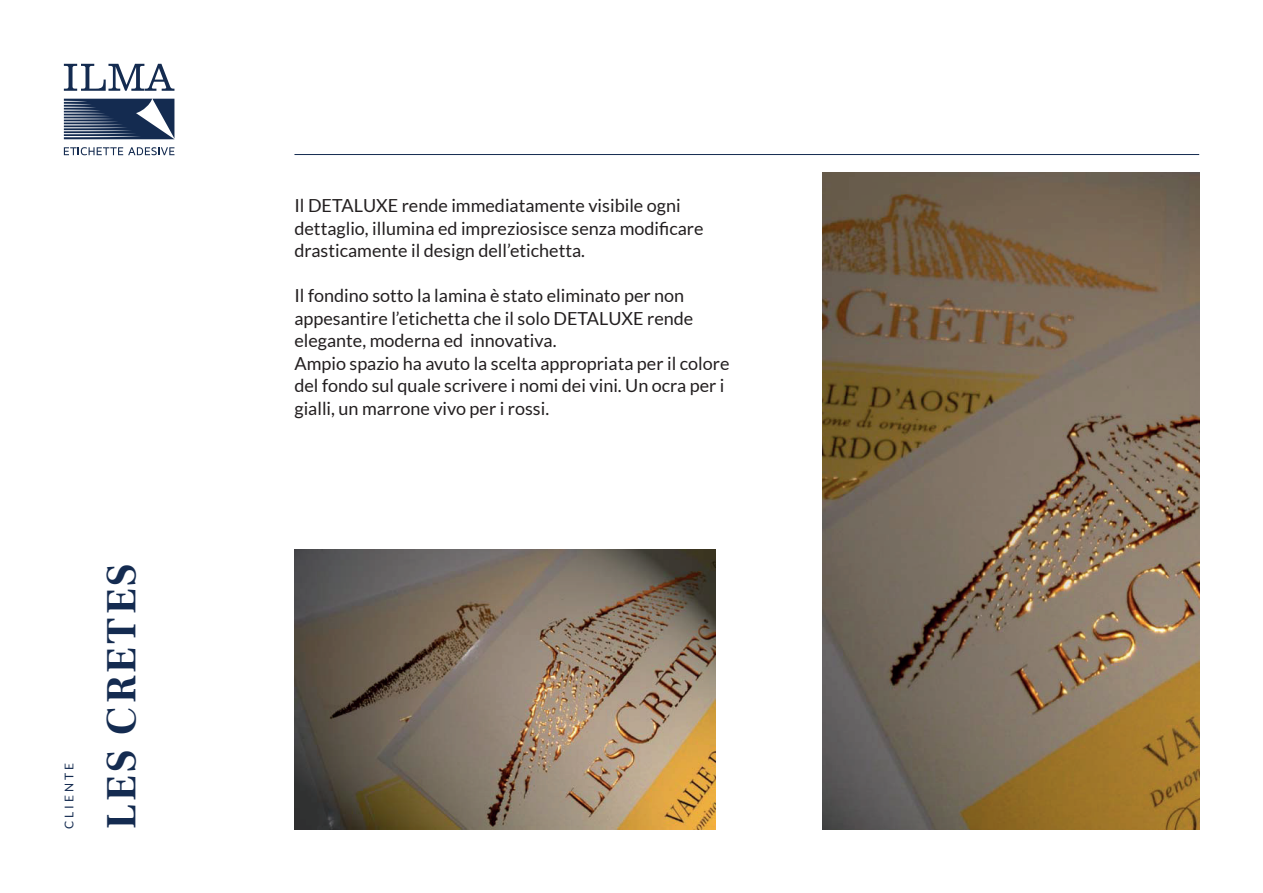
<style>
.page{position:relative;width:1263px;height:893px;background:#fff}
.page>*{position:absolute;margin:0;border:0;box-sizing:border-box;transform-origin:0 0}
.t1{font:700 42px "Frank Ruhl Libre";letter-spacing:.075em;color:#142b50}
.t2{font:18px/22.5px "Lato";color:#231f20}
.t3{font:12px "Lato";letter-spacing:.25em;color:#142b50}
</style>
<div class="page">
<svg style="left:64px;top:64px;width:110px;height:27px"></svg>
<svg style="left:64px;top:99px;width:110px;height:40px;background:#465875"></svg>
<svg style="left:64px;top:147px;width:110px;height:8px"></svg>
<hr style="left:294px;top:154px;width:905px;height:1px;background:#142b50">
<img style="left:822px;top:173px;width:377px;height:656px">
<img style="left:294px;top:549px;width:421px;height:280px">
<p class="t3" style="left:62px;top:829px;width:68px;rotate:-90deg">CLIENTE</p>
<h1 class="t1" style="left:96px;top:829px;width:267px;rotate:-90deg">LES CRETES</h1>
<p class="t2" style="left:294px;top:194px;width:411px">Il DETALUXE rende immediatamente visibile ogni dettaglio, illumina ed impreziosisce senza modificare drasticamente il design dell’etichetta.</p>
<p class="t2" style="left:294px;top:284px;width:436px">Il fondino sotto la lamina è stato eliminato per non appesantire l’etichetta che il solo DETALUXE rende elegante, moderna ed innovativa.<br>Ampio spazio ha avuto la scelta appropriata per il colore del fondo sul quale scrivere i nomi dei vini. Un ocra per i gialli, un marrone vivo per i rossi.</p>
</div>
